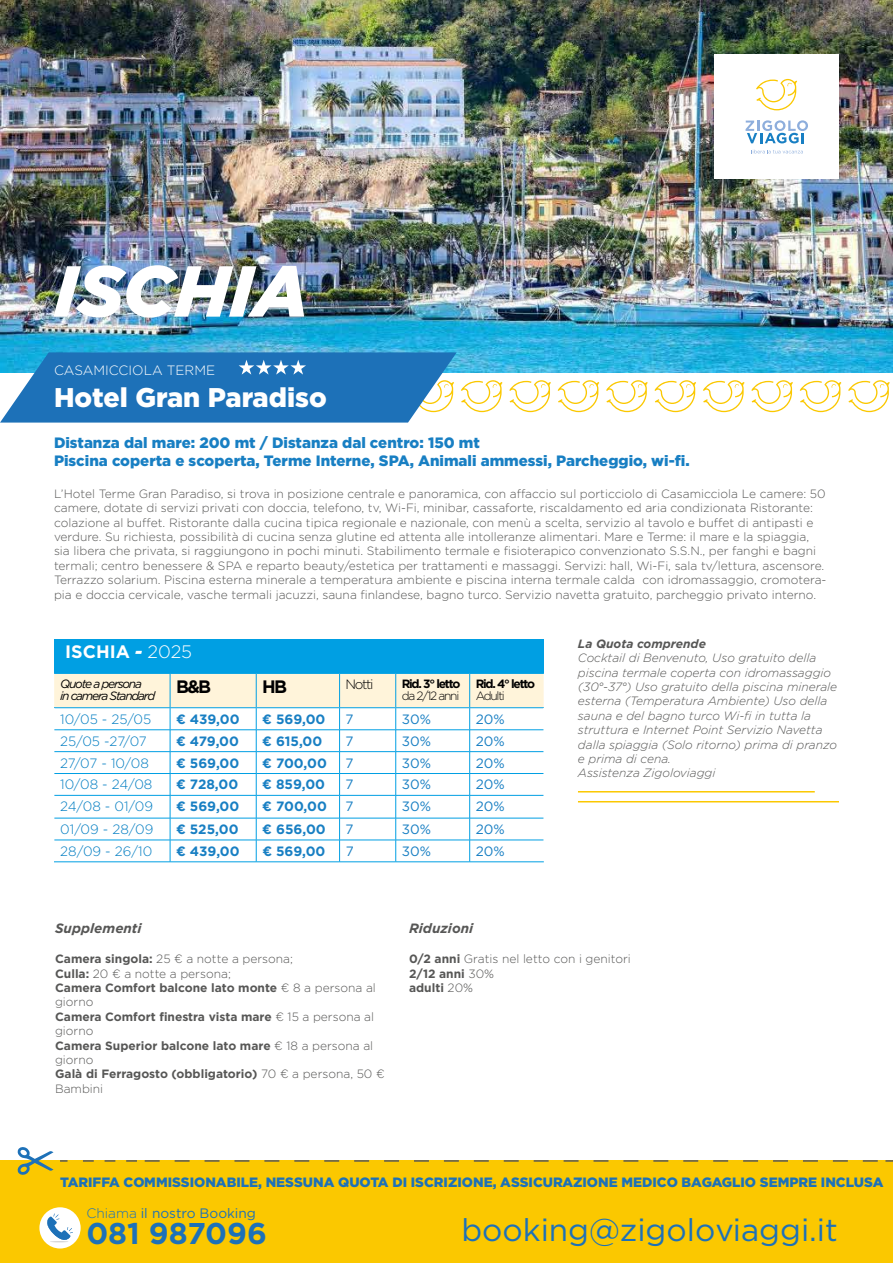
<style>
.page{position:relative;width:893px;height:1263px;background:#fff}
.page>*{position:absolute;margin:0;border:0;box-sizing:border-box;transform-origin:0 0}
.t1{font:italic 900 72px "Gotham Pro";color:#fff}
.t2{font:31.35px "Gotham Pro";color:#1d71b8}
.t3{font:700 30px "Gotham Pro";color:#1d71b8}
.t4{font:900 27px "Gotham Pro";color:#fff}
.t5{font:700 18px "Gotham Pro";color:#fff}
.t6{font:700 18px "Gotham Pro";color:#000}
.t7{font:900 15px/18px "Gotham Pro";color:#187fc3}
.t8{font:13.65px "Gotham Pro";color:#1d71b8}
.t9{font:700 13.5px "Gotham Pro";color:#187fc3}
.t10{font:900 13.5px "Gotham Pro";color:#1d71b8}
.t11{font:300 13.5px "Gotham Pro";color:#007dc2}
.t12{font:13.5px "Gotham Pro";color:#187fc3}
.t13{font:italic 700 13.5px "Gotham Pro";color:#575756}
.t14{font:300 13.5px "Gotham Pro";color:#fff}
.t15{font:300 13.5px "Gotham Pro";letter-spacing:-.1em;color:#000}
.t16{font:300 12px/14.4px "Gotham Pro";color:#575756}
.t17{font:italic 300 12px/14.4px "Gotham Pro";color:#575756}
.t18{font:700 12px/14.4px "Gotham Pro";color:#575756}
.t19{font:italic 12px/12px "Gotham Pro";letter-spacing:-.1em;color:#000}
.t20{font:700 12px "Gotham Pro";letter-spacing:-.1em;color:#000}
.t21{font:300 12px "Gotham Pro";letter-spacing:-.1em;color:#000}
.t22{font:italic 700 12px "Gotham Pro";color:#575756}
.s1{font-weight:900;font-style:italic}
.s2{font-weight:300}
.s3{font-weight:700}
</style>
<div class="page">
<div style="left:0;top:1161px;width:893px;height:102px;background:#fbc800"></div>
<div style="left:39px;top:1207px;width:42px;height:41px;background:#fff;border-radius:50%"></div>
<svg style="left:43px;top:1213px;width:30px;height:31px"></svg>
<svg style="left:60px;top:1160px;width:8px;height:2px"></svg>
<svg style="left:83px;top:1160px;width:54px;height:2px"></svg>
<svg style="left:145px;top:1160px;width:733px;height:2px"></svg>
<svg style="left:885px;top:1160px;width:8px;height:2px"></svg>
<svg style="left:18px;top:1147px;width:35px;height:28px"></svg>
<div style="left:54px;top:639px;width:490px;height:34px;background:#009fe3"></div>
<svg style="left:54px;top:673px;width:490px;height:188px"></svg>
<hr style="left:54px;top:861px;width:116px;height:1px;background:#009fe3">
<hr style="left:170px;top:861px;width:86px;height:1px;background:#009fe3">
<hr style="left:256px;top:861px;width:84px;height:1px;background:#009fe3">
<hr style="left:340px;top:861px;width:56px;height:1px;background:#009fe3">
<hr style="left:396px;top:861px;width:74px;height:1px;background:#009fe3">
<hr style="left:470px;top:861px;width:74px;height:1px;background:#009fe3">
<img style="left:0;top:0;width:893px;height:373px">
<svg style="left:509px;top:380px;width:42px;height:32px"></svg>
<svg style="left:558px;top:380px;width:41px;height:32px"></svg>
<svg style="left:606px;top:380px;width:42px;height:32px"></svg>
<svg style="left:654px;top:380px;width:42px;height:32px"></svg>
<svg style="left:703px;top:380px;width:42px;height:32px"></svg>
<svg style="left:751px;top:380px;width:42px;height:32px"></svg>
<svg style="left:800px;top:380px;width:41px;height:32px"></svg>
<div style="left:715px;top:54px;width:124px;height:124px;background:#fff"></div>
<svg style="left:756px;top:79px;width:41px;height:31px"></svg>
<svg style="left:746px;top:120px;width:62px;height:23px"></svg>
<svg style="left:751px;top:150px;width:52px;height:3px"></svg>
<svg style="left:0;top:352px;width:502px;height:71px;background:#3f89c1"></svg>
<hr style="left:578px;top:791px;width:237px;height:1px;background:#fbc800">
<hr style="left:578px;top:801px;width:261px;height:1px;background:#fbc800">
<svg style="left:848px;top:352px;width:45px;height:61px"></svg>
<h1 class="t1" style="left:54px;top:250px;width:256px">ISCHIA</h1>
<p class="t14" style="left:54px;top:362px;width:163px">CASAMICCIOLA TERME</p>
<h3 class="t4" style="left:54px;top:382px;width:274px">Hotel Gran Paradiso</h3>
<p class="t7" style="left:54px;top:433px;width:637px">Distanza dal mare: 200 mt / Distanza dal centro: 150 mt<br>Piscina coperta e scoperta, Terme Interne, SPA, Animali ammessi, Parcheggio, wi-fi.</p>
<p class="t16" style="left:54px;top:486px;width:774px">L’Hotel Terme Gran Paradiso, si trova in posizione centrale e panoramica, con affaccio sul porticciolo di Casamicciola Le camere: 50 camere, dotate di servizi privati con doccia, telefono, tv, Wi-Fi, minibar, cassaforte, riscaldamento ed aria condizionata Ristorante: colazione al buffet. Ristorante dalla cucina tipica regionale e nazionale, con menù a scelta, servizio al tavolo e buffet di antipasti e verdure. Su richiesta, possibilità di cucina senza glutine ed attenta alle intolleranze alimentari. Mare e Terme: il mare e la spiaggia, sia libera che privata, si raggiungono in pochi minuti. Stabilimento termale e fisioterapico convenzionato S.S.N., per fanghi e bagni termali; centro benessere &amp; SPA e reparto beauty/estetica per trattamenti e massaggi. Servizi: hall, Wi-Fi, sala tv/lettura, ascensore.<br>Terrazzo solarium. Piscina esterna minerale a temperatura ambiente e piscina interna termale calda con idromassaggio, cromotera&shy;pia e doccia cervicale, vasche termali jacuzzi, sauna finlandese, bagno turco. Servizio navetta gratuito, parcheggio privato interno.</p>
<h3 class="t5" style="left:65px;top:641px;width:129px">ISCHIA <span class="s1">-</span> <span class="s2">2025</span></h3>
<p class="t19" style="left:60px;top:678px;width:153px">Quote a persona<br>in camera Standard <sup>B&amp;B</sup></p>
<h3 class="t6" style="left:262px;top:676px;width:26px">HB</h3>
<p class="t15" style="left:346px;top:677px;width:30px">Notti</p>
<p class="t20" style="left:402px;top:677px;width:60px">Rid. 3° letto</p>
<p class="t21" style="left:402px;top:689px;width:59px">da 2/12 anni</p>
<p class="t20" style="left:476px;top:677px;width:61px">Rid. 4° letto</p>
<p class="t21" style="left:476px;top:689px;width:31px">Adulti</p>
<p class="t11" style="left:60px;top:712px;width:93px">10/05 - 25/05</p>
<p class="t9" style="left:176px;top:711px;width:65px">€ 439,00</p>
<p class="t9" style="left:262px;top:711px;width:65px">€ 569,00</p>
<p class="t12" style="left:346px;top:711px;width:10px">7</p>
<p class="t12" style="left:402px;top:711px;width:31px">30%</p>
<p class="t12" style="left:476px;top:711px;width:30px">20%</p>
<p class="t11" style="left:60px;top:733px;width:88px">25/05 -27/07</p>
<p class="t9" style="left:176px;top:733px;width:64px">€ 479,00</p>
<p class="t9" style="left:262px;top:733px;width:62px">€ 615,00</p>
<p class="t12" style="left:346px;top:733px;width:10px">7</p>
<p class="t12" style="left:402px;top:733px;width:31px">30%</p>
<p class="t12" style="left:476px;top:733px;width:30px">20%</p>
<p class="t11" style="left:60px;top:755px;width:90px">27/07 - 10/08</p>
<p class="t9" style="left:176px;top:755px;width:65px">€ 569,00</p>
<p class="t9" style="left:262px;top:755px;width:66px">€ 700,00</p>
<p class="t12" style="left:346px;top:755px;width:10px">7</p>
<p class="t12" style="left:402px;top:755px;width:31px">30%</p>
<p class="t12" style="left:476px;top:755px;width:30px">20%</p>
<p class="t11" style="left:60px;top:777px;width:94px">10/08 - 24/08</p>
<p class="t9" style="left:176px;top:777px;width:64px">€ 728,00</p>
<p class="t9" style="left:262px;top:777px;width:64px">€ 859,00</p>
<p class="t12" style="left:346px;top:777px;width:10px">7</p>
<p class="t12" style="left:402px;top:777px;width:31px">30%</p>
<p class="t12" style="left:476px;top:777px;width:30px">20%</p>
<p class="t11" style="left:60px;top:799px;width:94px">24/08 - 01/09</p>
<p class="t9" style="left:176px;top:799px;width:65px">€ 569,00</p>
<p class="t9" style="left:262px;top:799px;width:66px">€ 700,00</p>
<p class="t12" style="left:346px;top:799px;width:10px">7</p>
<p class="t12" style="left:402px;top:799px;width:31px">30%</p>
<p class="t12" style="left:476px;top:799px;width:30px">20%</p>
<p class="t11" style="left:60px;top:822px;width:95px">01/09 - 28/09</p>
<p class="t9" style="left:176px;top:821px;width:64px">€ 525,00</p>
<p class="t9" style="left:262px;top:821px;width:65px">€ 656,00</p>
<p class="t12" style="left:346px;top:822px;width:10px">7</p>
<p class="t12" style="left:402px;top:822px;width:31px">30%</p>
<p class="t12" style="left:476px;top:822px;width:30px">20%</p>
<p class="t11" style="left:60px;top:844px;width:94px">28/09 - 26/10</p>
<p class="t9" style="left:176px;top:843px;width:65px">€ 439,00</p>
<p class="t9" style="left:262px;top:843px;width:65px">€ 569,00</p>
<p class="t12" style="left:346px;top:843px;width:10px">7</p>
<p class="t12" style="left:402px;top:843px;width:31px">30%</p>
<p class="t12" style="left:476px;top:843px;width:30px">20%</p>
<p class="t22" style="left:578px;top:637px;width:130px">La Quota comprende</p>
<p class="t17" style="left:578px;top:651px;width:261px">Cocktail di Benvenuto, Uso gratuito della piscina termale coperta con idromassaggio (30°-37°) Uso gratuito della piscina minerale esterna (Temperatura Ambiente) Uso della sauna e del bagno turco Wi-fi in tutta la struttura e Internet Point Servizio Navetta dalla spiaggia (Solo ritorno) prima di pranzo e prima di cena.<br>Assistenza Zigoloviaggi</p>
<p class="t13" style="left:55px;top:920px;width:88px">Supplementi</p>
<p class="t18" style="left:55px;top:951px;width:331px">Camera singola: <span class="s2">25 € a notte a persona;<br></span>Culla: <span class="s2">20 € a notte a persona;<br></span>Camera Comfort balcone lato monte <span class="s2">€ 8 a persona al giorno<br></span>Camera Comfort finestra vista mare <span class="s2">€ 15 a persona al giorno<br></span>Camera Superior balcone lato mare <span class="s2">€ 18 a persona al giorno<br></span>Galà di Ferragosto (obbligatorio) <span class="s2">70 € a persona, 50 €<br>Bambini</span></p>
<p class="t13" style="left:409px;top:920px;width:66px">Riduzioni</p>
<p class="t16" style="left:409px;top:952px;width:223px"><span class="s3">0/2 anni</span> Gratis nel letto con i genitori<br><span class="s3">2/12 anni</span> 30%<br><span class="s3">adulti</span> 20%</p>
<p class="t10" style="left:60px;top:1174px;width:825px">TARIFFA COMMISSIONABILE, NESSUNA QUOTA DI ISCRIZIONE, ASSICURAZIONE MEDICO BAGAGLIO SEMPRE INCLUSA</p>
<p class="t8" style="left:86px;top:1205px;width:171px"><span class="s2">Chiama</span> il nostro Booking</p>
<h3 class="t3" style="left:86px;top:1216px;width:182px">081 987096</h3>
<h2 class="t2" style="left:461px;top:1212px;width:378px">booking@zigoloviaggi.it</h2>
</div>
